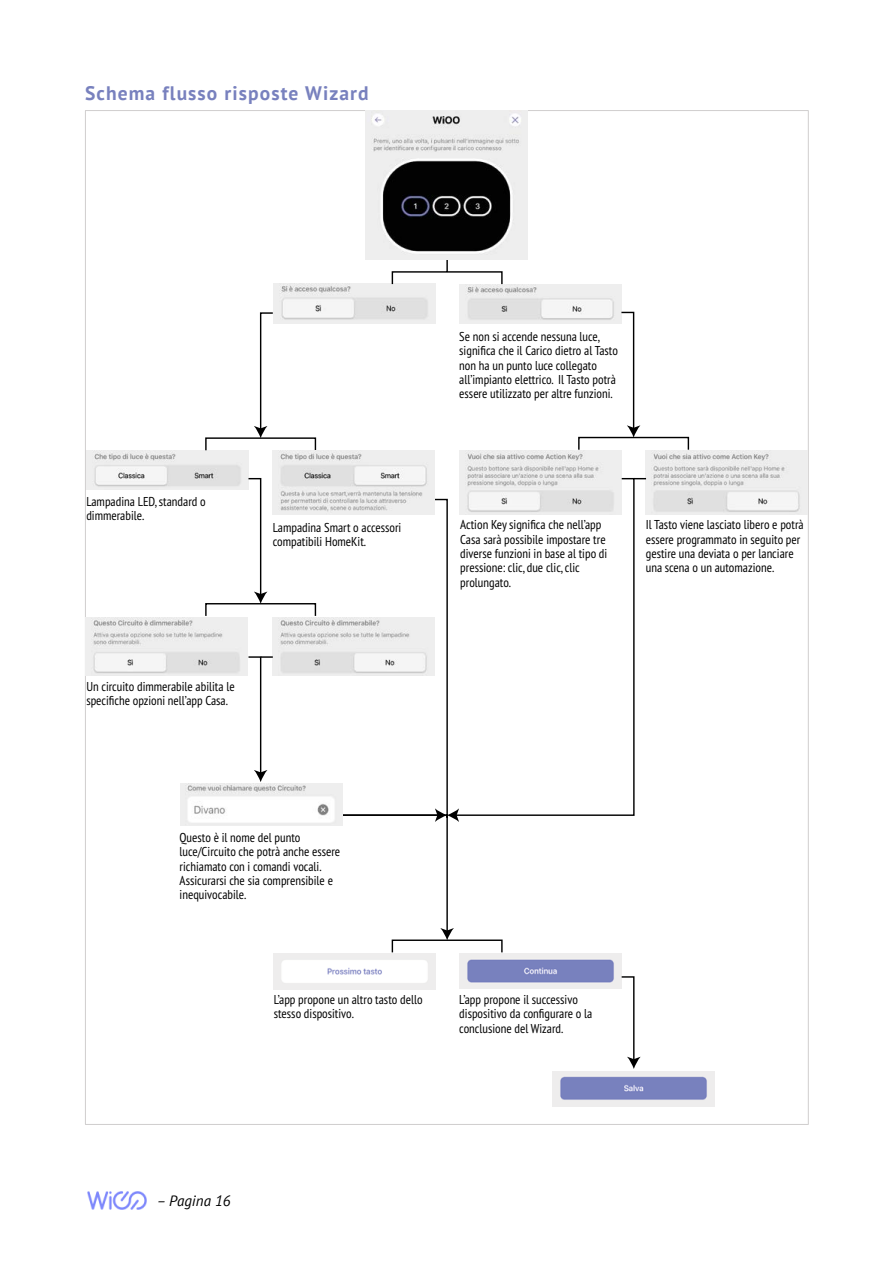
<style>
.page{position:relative;width:893px;height:1263px;background:#fff}
.page>*{position:absolute;margin:0;border:0;box-sizing:border-box;transform-origin:0 0}
.t1{font:700 19.5px "PT Sans";letter-spacing:.055em;color:#7881be}
.t2{font:italic 15px "PT Sans";color:#000}
.t3{font:condensed 12.9px/14.2px "PT Sans";color:#000}
</style>
<div class="page">
<img style="left:87px;top:1191px;width:60px;height:19px">
<hr style="left:85px;top:110px;width:724px;height:1px;background:#d0cece">
<hr style="left:85px;top:111px;width:1px;height:1013px;background:#d0cece">
<hr style="left:808px;top:111px;width:1px;height:1013px;background:#d0cece">
<hr style="left:85px;top:1124px;width:724px;height:1px;background:#d0cece">
<img style="left:273px;top:954px;width:162px;height:35px">
<img style="left:459px;top:954px;width:162px;height:35px">
<img style="left:273px;top:284px;width:118px;height:28px">
<img style="left:87px;top:450px;width:162px;height:40px">
<img style="left:459px;top:451px;width:162px;height:26px">
<img style="left:645px;top:450px;width:163px;height:64px">
<img style="left:86px;top:617px;width:162px;height:58px">
<img style="left:273px;top:617px;width:67px;height:58px">
<svg style="left:391px;top:260px;width:244px;height:52px"></svg>
<svg style="left:259px;top:312px;width:431px;height:139px"></svg>
<svg style="left:254px;top:426px;width:13px;height:11px"></svg>
<div style="left:205px;top:437px;width:111px;height:14px;border:1px solid #000"></div>
<svg style="left:247px;top:477px;width:20px;height:126px"></svg>
<div style="left:205px;top:603px;width:111px;height:14px;border:1px solid #000"></div>
<svg style="left:459px;top:477px;width:176px;height:339px"></svg>
<svg style="left:634px;top:478px;width:12px;height:1px"></svg>
<svg style="left:247px;top:656px;width:26px;height:126px"></svg>
<svg style="left:340px;top:498px;width:108px;height:430px"></svg>
<svg style="left:440px;top:928px;width:14px;height:11px"></svg>
<div style="left:392px;top:939px;width:111px;height:14px;border:1px solid #000"></div>
<hr style="left:341px;top:814px;width:97px;height:2px;background:#000">
<svg style="left:435px;top:808px;width:24px;height:14px"></svg>
<img style="left:366px;top:111px;width:162px;height:149px">
<img style="left:273px;top:450px;width:162px;height:64px">
<img style="left:552px;top:1071px;width:162px;height:35px">
<img style="left:180px;top:783px;width:162px;height:42px">
<svg style="left:620px;top:975px;width:21px;height:94px"></svg>
<h1 class="t1" style="left:85px;top:80px;width:285px">Schema flusso risposte Wizard</h1>
<p class="t3" style="left:86px;top:494px;width:121px">Lampadina LED, standard o dimmerabile.</p>
<p class="t3" style="left:273px;top:520px;width:130px">Lampadina Smart o accessori compatibili HomeKit.</p>
<p class="t3" style="left:86px;top:678px;width:150px">Un circuito dimmerabile abilita le specifiche opzioni nell’app Casa.</p>
<p class="t3" style="left:459px;top:329px;width:160px">Se non si accende nessuna luce, significa che il Carico dietro al Tasto non ha un punto luce collegato all’impianto elettrico. Il Tasto potrà essere utilizzato per altre funzioni.</p>
<p class="t3" style="left:460px;top:517px;width:149px">Action Key significa che nell’app<br>Casa sarà possibile impostare tre diverse funzioni in base al tipo di pressione: clic, due clic, clic prolungato.</p>
<p class="t3" style="left:646px;top:517px;width:159px">Il Tasto viene lasciato libero e potrà essere programmato in seguito per gestire una deviata o per lanciare una scena o un automazione.</p>
<p class="t3" style="left:180px;top:830px;width:162px">Questo è il nome del punto luce/Circuito che potrà anche essere richiamato con i comandi vocali.<br>Assicurarsi che sia comprensibile e inequivocabile.</p>
<p class="t3" style="left:274px;top:992px;width:150px">L’app propone un altro tasto dello stesso dispositivo.</p>
<p class="t3" style="left:459px;top:992px;width:135px">L’app propone il successivo dispositivo da configurare o la conclusione del Wizard.</p>
<p class="t2" style="left:157px;top:1191px;width:75px">– Pagina 16</p>
</div>
